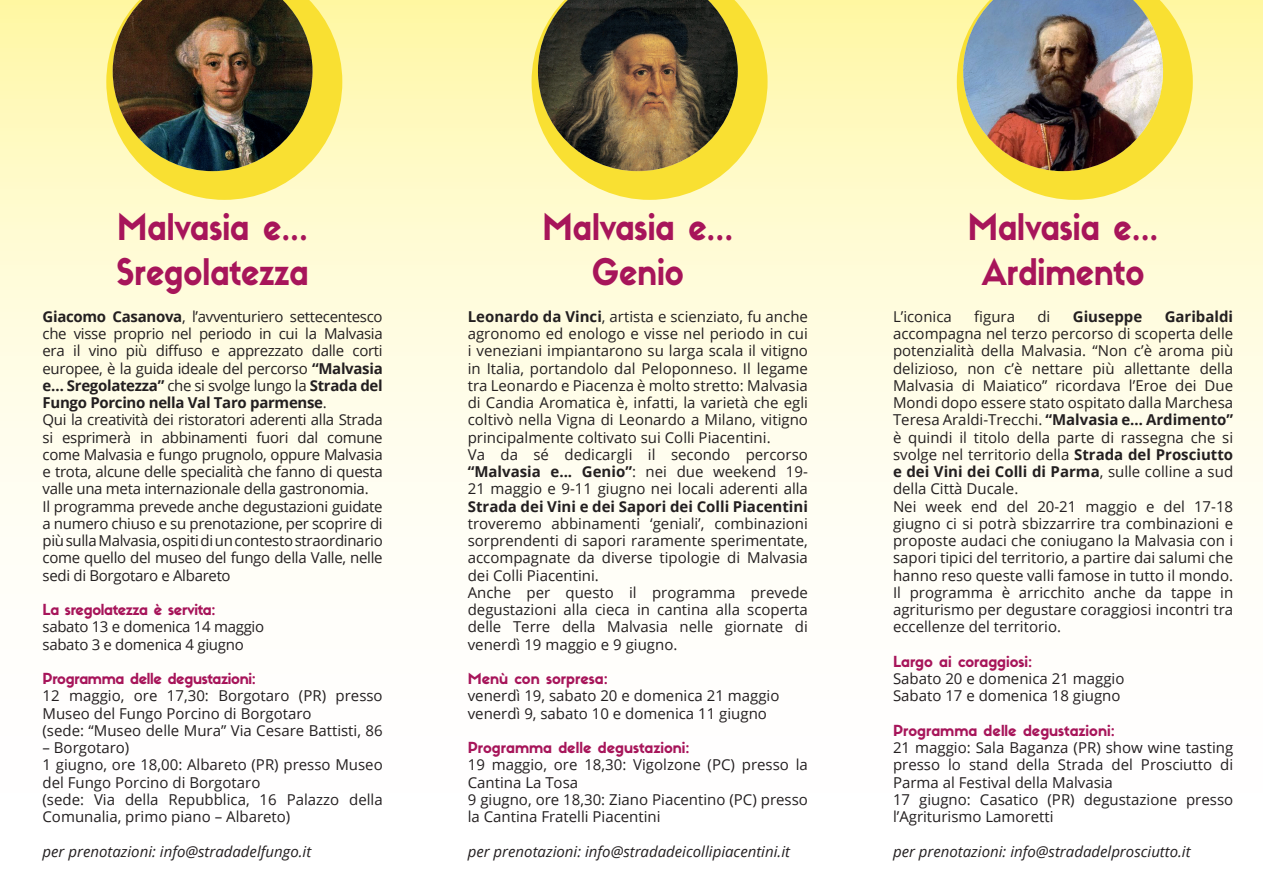
<style>
.page{position:relative;width:1263px;height:893px;background:#fff}
.page>*{position:absolute;margin:0;border:0;box-sizing:border-box;transform-origin:0 0}
.t1{font:36px/45px "Sifonn Pro";color:#a7155a;text-align:center;scale:.9 1}
.t2{font:15px/17.2px "Open Sans";color:#231f20}
.t3{font:15px/17.2px "Open Sans";letter-spacing:-.02em;color:#231f20}
.t4{font:italic 15px "Open Sans";color:#231f20}
.t5{font:15px "Sifonn Pro";color:#a7155a}
.t6{font:700 15px "Open Sans";color:#231f20}
.t7{font:15px "Sifonn Pro";letter-spacing:-.02em;color:#a7155a}
.s1{font-weight:700}
</style>
<div class="page">
<div style="left:0;top:0;width:1263px;height:893px;background:linear-gradient(to bottom,#fff9b7,#fff)"></div>
<svg style="left:106px;top:0;width:236px;height:200px;background:#fbec7a"></svg>
<svg style="left:531px;top:0;width:236px;height:200px;background:#fced7a"></svg>
<svg style="left:957px;top:0;width:236px;height:200px;background:#fbec78"></svg>
<img style="left:113px;top:0;width:200px;height:171px">
<img style="left:538px;top:0;width:200px;height:171px">
<img style="left:963px;top:0;width:200px;height:171px">
<h1 class="t1" style="left:117px;top:204px;width:215px;text-align:left">Malvasia e...<br>Sregolatezza</h1>
<h1 class="t1" style="left:542px;top:204px;width:213px">Malvasia e...<br>Genio</h1>
<h1 class="t1" style="left:968px;top:204px;width:213px">Malvasia e...<br>Ardimento</h1>
<p class="t3" style="left:43px;top:307px;width:342px"><span class="s1">Giacomo Casanova</span>, l’avventuriero settecentesco che visse proprio nel periodo in cui la Malvasia era il vino più diffuso e apprezzato dalle corti europee, è la guida ideale del percorso <span class="s1">“Malvasia e… Sregolatezza”</span> che si svolge lungo la <span class="s1">Strada del Fungo Porcino nella Val Taro parmense</span>.<br>Qui la creatività dei ristoratori aderenti alla Strada si esprimerà in abbinamenti fuori dal comune come Malvasia e fungo prugnolo, oppure Malvasia e trota, alcune delle specialità che fanno di questa valle una meta internazionale della gastronomia.<br>Il programma prevede anche degustazioni guidate a numero chiuso e su prenotazione, per scoprire di più sulla Malvasia, ospiti di un contesto straordinario come quello del museo del fungo della Valle, nelle sedi di Borgotaro e Albareto</p>
<p class="t7" style="left:43px;top:600px;width:175px">La sregolatezza è servita:</p>
<p class="t3" style="left:43px;top:618px;width:223px">sabato 13 e domenica 14 maggio sabato 3 e domenica 4 giugno</p>
<p class="t7" style="left:43px;top:669px;width:215px">Programma delle degustazioni:</p>
<p class="t2" style="left:43px;top:687px;width:342px">12 maggio, ore 17,30: Borgotaro (PR) presso<br>Museo del Fungo Porcino di Borgotaro<br>(sede: “Museo delle Mura” Via Cesare Battisti, 86</p>
<p class="t2" style="left:43px;top:739px;width:342px">– Borgotaro)<br>1 giugno, ore 18,00: Albareto (PR) presso Museo del Fungo Porcino di Borgotaro<br>(sede: Via della Repubblica, 16 Palazzo della Comunalia, primo piano – Albareto)</p>
<p class="t4" style="left:43px;top:841px;width:270px">per prenotazioni: info@stradadelfungo.it</p>
<p class="t2" style="left:893px;top:307px;width:60px">L’iconica</p>
<p class="t2" style="left:974px;top:307px;width:42px">figura</p>
<p class="t2" style="left:1037px;top:307px;width:14px">di</p>
<p class="t6" style="left:1073px;top:306px;width:71px">Giuseppe</p>
<p class="t6" style="left:1165px;top:306px;width:70px">Garibaldi</p>
<p class="t2" style="left:893px;top:325px;width:342px">accompagna nel terzo percorso di scoperta delle potenzialità della Malvasia. “Non c’è aroma più delizioso, non c’è nettare più allettante della Malvasia di Maiatico” ricordava l’Eroe dei Due Mondi dopo essere stato ospitato dalla Marchesa Teresa Araldi-Trecchi. <span class="s1">“Malvasia e… Ardimento” </span>è quindi il titolo della parte di rassegna che si svolge nel territorio della <span class="s1">Strada del Prosciutto e dei Vini dei Colli di Parma</span>, sulle colline a sud della Città Ducale.<br>Nei week end del 20-21 maggio e del 17-18 giugno ci si potrà sbizzarrire tra combinazioni e proposte audaci che coniugano la Malvasia con i sapori tipici del territorio, a partire dai salumi che hanno reso queste valli famose in tutto il mondo.<br>Il programma è arricchito anche da tappe in agriturismo per degustare coraggiosi incontri tra eccellenze del territorio.</p>
<p class="t5" style="left:893px;top:652px;width:141px">Largo ai coraggiosi:</p>
<p class="t2" style="left:893px;top:670px;width:233px">Sabato 20 e domenica 21 maggio<br>Sabato 17 e domenica 18 giugno</p>
<p class="t5" style="left:893px;top:721px;width:223px">Programma delle degustazioni:</p>
<p class="t2" style="left:893px;top:739px;width:342px">21 maggio: Sala Baganza (PR) show wine tasting presso lo stand della Strada del Prosciutto di Parma al Festival della Malvasia<br>17 giugno: Casatico (PR) degustazione presso l’Agriturismo Lamoretti</p>
<p class="t4" style="left:893px;top:841px;width:299px">per prenotazioni: info@stradadelprosciutto.it</p>
<p class="t2" style="left:468px;top:307px;width:342px"><span class="s1">Leonardo da Vinci</span>, artista e scienziato, fu anche agronomo ed enologo e visse nel periodo in cui i veneziani impiantarono su larga scala il vitigno in Italia, portandolo dal Peloponneso. Il legame tra Leonardo e Piacenza è molto stretto: Malvasia di Candia Aromatica è, infatti, la varietà che egli coltivò nella Vigna di Leonardo a Milano, vitigno principalmente coltivato sui Colli Piacentini.<br>Va da sé dedicargli il secondo percorso <span class="s1">“Malvasia e... Genio”</span>: nei due weekend 19- 21 maggio e 9-11 giugno nei locali aderenti alla</p>
<p class="t6" style="left:468px;top:496px;width:342px">Strada dei Vini e dei Sapori dei Colli Piacentini</p>
<p class="t2" style="left:468px;top:514px;width:342px">troveremo abbinamenti ‘geniali’, combinazioni sorprendenti di sapori raramente sperimentate, accompagnate da diverse tipologie di Malvasia dei Colli Piacentini.<br>Anche per questo il programma prevede degustazioni alla cieca in cantina alla scoperta delle Terre della Malvasia nelle giornate di venerdì 19 maggio e 9 giugno.</p>
<p class="t5" style="left:468px;top:669px;width:142px">Menù con sorpresa:</p>
<p class="t2" style="left:468px;top:687px;width:313px">venerdì 19, sabato 20 e domenica 21 maggio venerdì 9, sabato 10 e domenica 11 giugno</p>
<p class="t5" style="left:468px;top:738px;width:223px">Programma delle degustazioni:</p>
<p class="t2" style="left:468px;top:756px;width:342px">19 maggio, ore 18,30: Vigolzone (PC) presso la Cantina La Tosa<br>9 giugno, ore 18,30: Ziano Piacentino (PC) presso la Cantina Fratelli Piacentini</p>
<p class="t4" style="left:468px;top:841px;width:324px">per prenotazioni: info@stradadeicollipiacentini.it</p>
</div>
